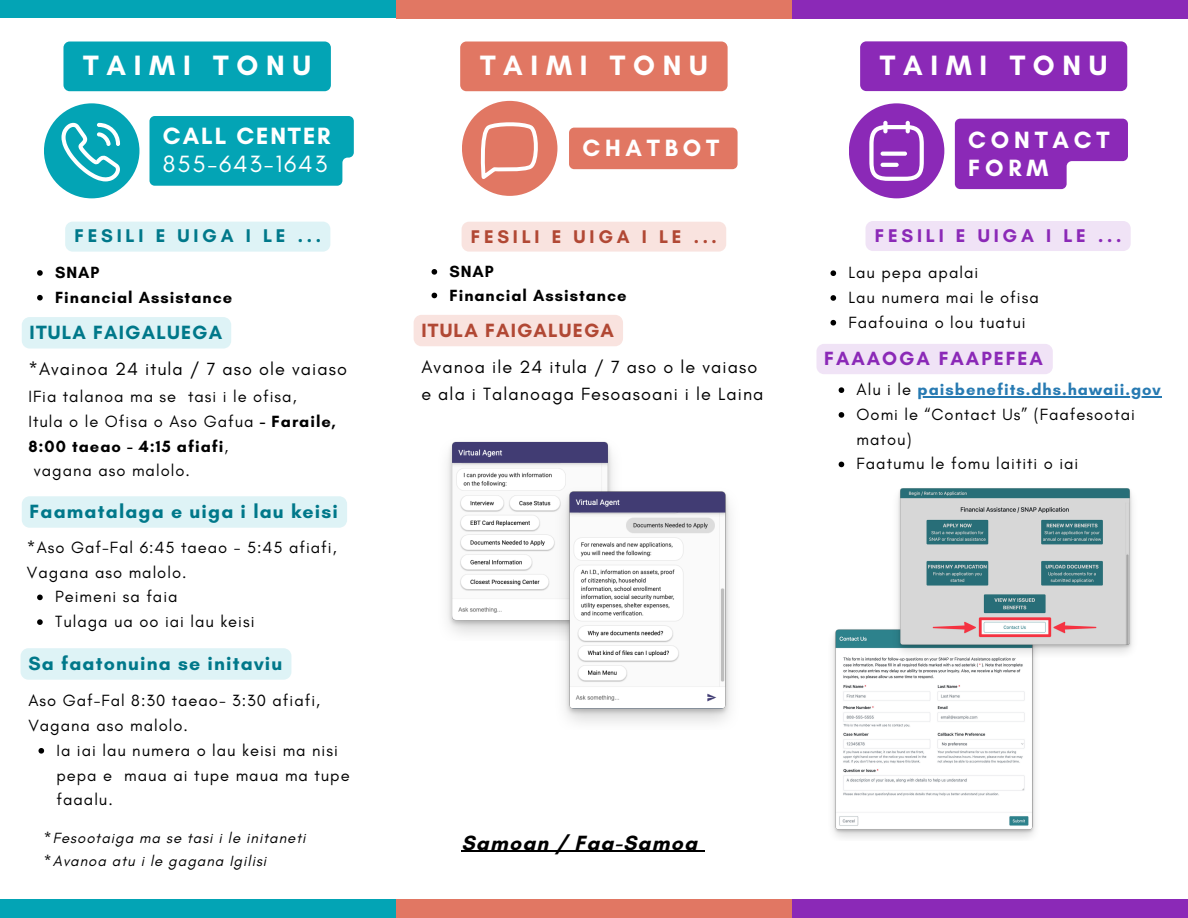
<style>
.page{position:relative;width:1188px;height:918px;background:#fff}
.page>*{position:absolute;margin:0;border:0;box-sizing:border-box;transform-origin:0 0}
.t1{font:700 28.5px "Glacial Indifference";letter-spacing:.27em;color:#fff}
.t2{font:24px/28.2px "Glacial Indifference";letter-spacing:.075em;color:#fff}
.t3{font:700 24px/28px "Glacial Indifference";letter-spacing:.2em;color:#fff}
.t4{font:700 21px "Glacial Indifference";letter-spacing:.06em;color:#000}
.t5{font:700 19.5px "Glacial Indifference";letter-spacing:.06em;color:#00788a}
.t6{font:700 19.5px "Glacial Indifference";letter-spacing:.1em;color:#8b29b7}
.t7{font:700 19.5px "Glacial Indifference";letter-spacing:.06em;color:#b14834}
.t8{font:700 18.75px "Glacial Indifference";letter-spacing:.2em;color:#00788a}
.t9{font:700 18.75px "Glacial Indifference";letter-spacing:.2em;color:#b14834}
.t10{font:700 18.75px "Glacial Indifference";letter-spacing:.2em;color:#8b29b7}
.t11{font:18px "Glacial Indifference";letter-spacing:.06em;color:#000}
.t12{font:16.5px/24.8px "Glacial Indifference";letter-spacing:.06em;color:#000}
.t13{font:700 16.5px/24.8px "Glacial Indifference";letter-spacing:.06em;color:#000}
.t14{font:700 16.5px "Glacial Indifference";letter-spacing:.06em;color:#277ab2}
.t15{font:italic 15px "Glacial Indifference";letter-spacing:.06em;color:#000}
.s1{font-weight:700}
.s2{font-weight:400}
.s3{font-weight:400;color:#000}
</style>
<div class="page">
<div style="left:44px;top:103px;width:95px;height:95px;background:#03a4b5;border-radius:50%"></div>
<svg style="left:61px;top:123px;width:59px;height:58px"></svg>
<div style="left:0;top:899px;width:396px;height:19px;background:#03a4b5"></div>
<div style="left:396px;top:899px;width:396px;height:19px;background:#e17763"></div>
<div style="left:792px;top:899px;width:396px;height:19px;background:#8b29b7"></div>
<div style="left:0;top:0;width:396px;height:18px;background:#03a4b5"></div>
<div style="left:396px;top:0;width:396px;height:18px;background:#e17763"></div>
<div style="left:792px;top:0;width:396px;height:18px;background:#8b29b7"></div>
<div style="left:849px;top:103px;width:95px;height:95px;background:#8b29b7;border-radius:50%"></div>
<div style="left:883px;top:121px;width:5px;height:12px;background:#fff;border-radius:2px"></div>
<svg style="left:906px;top:121px;width:4px;height:12px"></svg>
<svg style="left:869px;top:125px;width:55px;height:56px"></svg>
<img style="left:447px;top:441px;width:166px;height:194px">
<img style="left:549px;top:470px;width:181px;height:253px">
<div style="left:462px;top:101px;width:95px;height:95px;background:#e17763;border-radius:50%"></div>
<svg style="left:480px;top:122px;width:58px;height:55px"></svg>
<img style="left:833px;top:629px;width:203px;height:209px">
<img style="left:888px;top:488px;width:245px;height:169px">
<div style="left:150px;top:116px;width:204px;height:70px;background:#03a4b5"></div>
<svg style="left:37px;top:270px;width:6px;height:6px"></svg>
<svg style="left:37px;top:295px;width:6px;height:6px"></svg>
<svg style="left:37px;top:595px;width:6px;height:5px"></svg>
<svg style="left:37px;top:619px;width:6px;height:6px"></svg>
<svg style="left:38px;top:748px;width:6px;height:6px"></svg>
<div style="left:22px;top:317px;width:209px;height:32px;background:#def3f6"></div>
<div style="left:22px;top:496px;width:325px;height:32px;background:#def3f6"></div>
<div style="left:21px;top:648px;width:270px;height:32px;background:#def3f6"></div>
<div style="left:65px;top:222px;width:265px;height:30px;background:#def3f6"></div>
<svg style="left:839px;top:387px;width:5px;height:6px"></svg>
<hr style="left:918px;top:396px;width:244px;height:1px;background:#277ab2">
<svg style="left:839px;top:412px;width:5px;height:6px"></svg>
<svg style="left:839px;top:462px;width:5px;height:5px"></svg>
<svg style="left:955px;top:119px;width:173px;height:70px;background:#9b47c1"></svg>
<svg style="left:830px;top:270px;width:6px;height:6px"></svg>
<svg style="left:830px;top:295px;width:6px;height:6px"></svg>
<svg style="left:830px;top:320px;width:6px;height:6px"></svg>
<div style="left:816px;top:344px;width:237px;height:30px;background:#f0e3f6;border-radius:8px"></div>
<div style="left:414px;top:315px;width:209px;height:31px;background:#f9e3df"></div>
<div style="left:569px;top:128px;width:169px;height:41px;background:#e17763"></div>
<div style="left:460px;top:42px;width:268px;height:49px;background:#e17763"></div>
<div style="left:462px;top:222px;width:264px;height:30px;background:#f9e3df;border-radius:7px"></div>
<svg style="left:432px;top:269px;width:5px;height:6px"></svg>
<svg style="left:432px;top:293px;width:5px;height:5px"></svg>
<div style="left:866px;top:221px;width:265px;height:30px;background:#f0e3f6"></div>
<div style="left:63px;top:42px;width:268px;height:49px;background:#03a4b5"></div>
<div style="left:860px;top:41px;width:267px;height:50px;background:#8b29b7"></div>
<hr style="left:461px;top:851px;width:237px;height:1px;background:#000">
<h4 class="t1" style="left:83px;top:48px;width:229px">TAIMI TONU</h4>
<p class="t1" style="left:880px;top:48px;width:229px">TAIMI TONU</p>
<p class="t1" style="left:480px;top:48px;width:229px">TAIMI TONU</p>
<h3 class="t2" style="left:163px;top:122px;width:169px"><span class="s1">CALL CENTER<br></span>855-643-1643</h3>
<p class="t8" style="left:75px;top:224px;width:248px">FESILI E UIGA I LE ...</p>
<p class="t13" style="left:55px;top:260px;width:46px">SNAP</p>
<h2 class="t13" style="left:55px;top:285px;width:179px">Financial Assistance</h2>
<p class="t5" style="left:30px;top:320px;width:194px">ITULA FAIGALUEGA</p>
<p class="t11" style="left:28px;top:358px;width:320px">*Avainoa 24 itula / 7 aso ole vaiaso</p>
<h2 class="t12" style="left:28px;top:384px;width:270px">IFia talanoa ma se tasi i le ofisa,</h2>
<h6 class="t13" style="left:28px;top:409px;width:309px"><span class="s2">Itula o le Ofisa o Aso Gafua</span> - Faraile,<br>8:00 taeao - 4:15 afiafi<span class="s2">,</span></h6>
<h6 class="t12" style="left:34px;top:458px;width:158px">vagana aso malolo.</h6>
<p class="t5" style="left:30px;top:500px;width:310px">Faamatalaga e uiga i lau keisi</p>
<h6 class="t12" style="left:27px;top:535px;width:311px">*Aso Gaf-Fal 6:45 taeao - 5:45 afiafi,</h6>
<p class="t12" style="left:27px;top:560px;width:161px">Vagana aso malolo.</p>
<p class="t12" style="left:55px;top:584px;width:124px">Peimeni sa faia</p>
<p class="t12" style="left:55px;top:609px;width:201px">Tulaga ua oo iai lau keisi</p>
<p class="t5" style="left:28px;top:652px;width:256px">Sa faatonuina se initaviu</p>
<p class="t12" style="left:28px;top:688px;width:293px">Aso Gaf-Fal 8:30 taeao- 3:30 afiafi,</p>
<p class="t12" style="left:28px;top:713px;width:161px">Vagana aso malolo.</p>
<p class="t12" style="left:56px;top:738px;width:295px">Ia iai lau numera o lau keisi ma nisi pepa e maua ai tupe maua ma tupe faaalu.</p>
<p class="t15" style="left:44px;top:829px;width:263px">*Fesootaiga ma se tasi i le initaneti</p>
<p class="t15" style="left:44px;top:852px;width:224px">*Avanoa atu i le gagana Igilisi</p>
<h5 class="t3" style="left:582px;top:133px;width:138px">CHATBOT</h5>
<p class="t9" style="left:471px;top:225px;width:247px">FESILI E UIGA I LE ...</p>
<p class="t13" style="left:449px;top:259px;width:179px;line-height:23.7px">SNAP<br>Financial Assistance</p>
<p class="t7" style="left:421px;top:318px;width:194px">ITULA FAIGALUEGA</p>
<p class="t11" style="left:421px;top:356px;width:337px">Avanoa ile 24 itula / 7 aso o le vaiaso</p>
<p class="t11" style="left:421px;top:383px;width:344px">e ala i Talanoaga Fesoasoani i le Laina</p>
<p class="t3" style="left:968px;top:126px;width:143px">CONTACT<br>FORM</p>
<p class="t10" style="left:875px;top:224px;width:248px">FESILI E UIGA I LE ...</p>
<p class="t12" style="left:848px;top:260px;width:131px">Lau pepa apalai</p>
<p class="t12" style="left:848px;top:285px;width:192px">Lau numera mai le ofisa</p>
<p class="t12" style="left:848px;top:310px;width:179px">Faafouina o lou tuatui</p>
<p class="t6" style="left:824px;top:346px;width:220px">FAAAOGA FAAPEFEA</p>
<p class="t14" style="left:857px;top:380px;width:306px"><span class="s3">Alu i le</span> paisbenefits.dhs.hawaii.gov</p>
<p class="t12" style="left:857px;top:402px;width:280px">Oomi le “Contact Us” (Faafesootai matou)</p>
<p class="t12" style="left:857px;top:451px;width:223px">Faatumu le fomu laititi o iai</p>
<p class="t4" style="left:461px;top:830px;width:237px">Samoan / Faa-Samoa</p>
</div>
